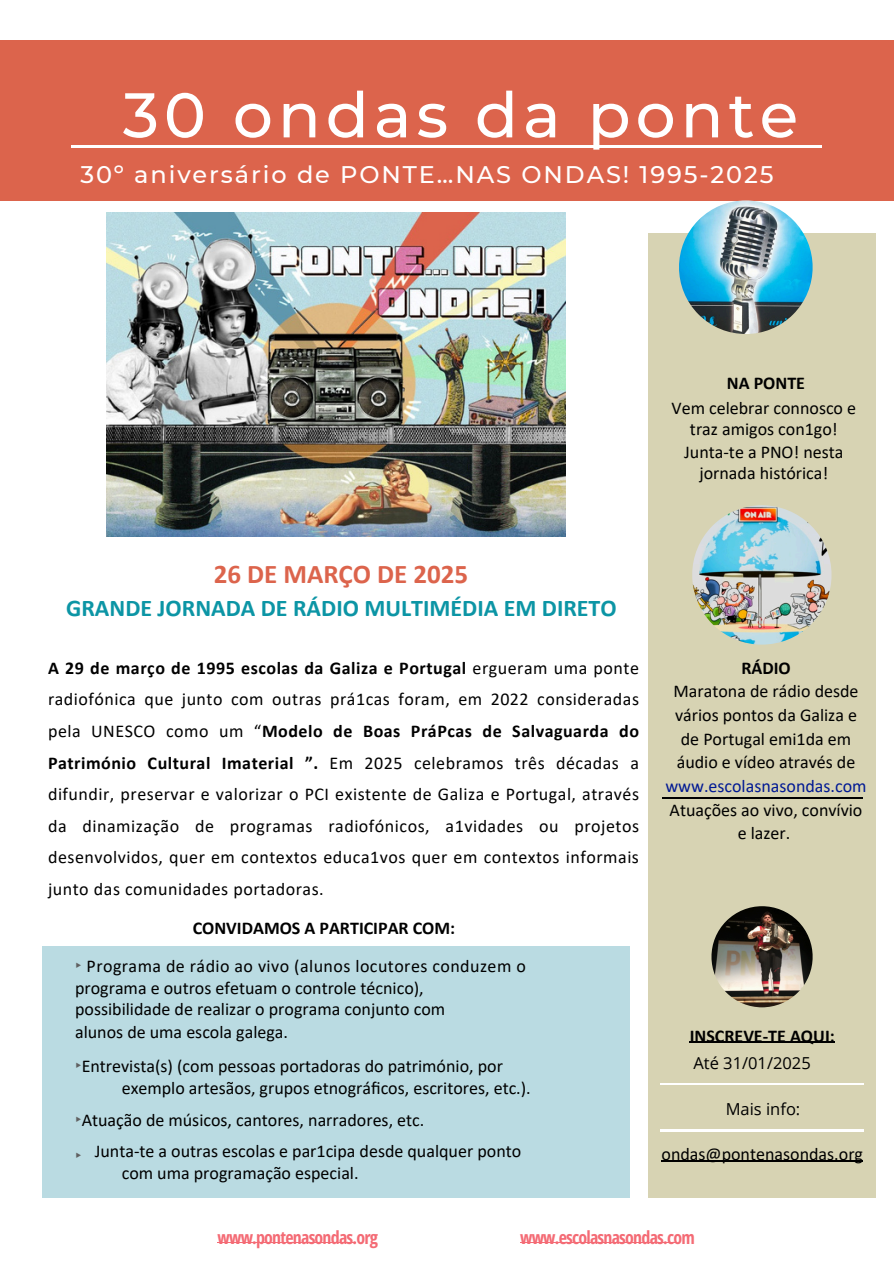
<style>
.page{position:relative;width:894px;height:1264px;background:#fff}
.page>*{position:absolute;margin:0;border:0;box-sizing:border-box;transform-origin:0 0}
.t1{font:500 63px "Montserrat";letter-spacing:.08em;color:#fff}
.t2{font:700 27px "Calibri";color:#dc644c}
.t3{font:500 24px "Montserrat";letter-spacing:.08em;color:#fff}
.t4{font:700 24px "Calibri";color:#0c95a5}
.t5{font:18px/31.5px "Calibri";color:#000;text-align:center}
.t6{font:18px "Calibri";letter-spacing:.025em;color:#000}
.t7{font:700 18px "Open Sans Condensed";letter-spacing:-.045em;color:#f46b75}
.t8{font:700 18px "Calibri";color:#000}
.t9{font:18px "Noto Sans";color:#606060}
.t10{font:16.5px "Open Sans";color:#000}
.s1{font-weight:700}
.s2{font-family:"Noto Sans";color:#606060}
.s3{color:#011993}
</style>
<div class="page">
<hr style="left:217px;top:1241px;width:139px;height:1px;background:#f46b75">
<div style="left:0;top:40px;width:892px;height:160px;background:#dc644c"></div>
<hr style="left:71px;top:146px;width:750px;height:1px;background:#fff">
<hr style="left:520px;top:1241px;width:155px;height:1px;background:#f46b75">
<div style="left:648px;top:234px;width:227px;height:963px;background:#d7d3b3"></div>
<hr style="left:661px;top:797px;width:200px;height:1px;background:#000">
<hr style="left:689px;top:1041px;width:145px;height:1px;background:#000">
<hr style="left:661px;top:1160px;width:201px;height:1px;background:#000">
<hr style="left:660px;top:1083px;width:203px;height:1px;background:#fff">
<hr style="left:660px;top:1129px;width:203px;height:2px;background:#fff">
<img style="left:678px;top:200px;width:134px;height:134px">
<img style="left:711px;top:906px;width:101px;height:101px">
<img style="left:692px;top:505px;width:139px;height:139px">
<div style="left:42px;top:946px;width:587px;height:251px;background:#badbe2"></div>
<img style="left:107px;top:212px;width:458px;height:324px">
<p class="t1" style="left:123px;top:76px;width:676px">30 ondas da ponte</p>
<p class="t3" style="left:80px;top:159px;width:694px">30º aniversário de PONTE…NAS ONDAS! 1995-2025</p>
<p class="t5" style="left:671px;top:372px;width:186px;line-height:24.8px"><span class="s1">NA PONTE<br></span>Vem celebrar connosco e</p>
<p class="t5" style="left:689px;top:415px;width:149px">traz amigos con1go!</p>
<p class="t5" style="left:684px;top:438px;width:161px">Junta-te a PNO! nesta</p>
<p class="t5" style="left:699px;top:459px;width:130px">jornada histórica!</p>
<h5 class="t2" style="left:214px;top:562px;width:256px">26 DE MARÇO DE 2025</h5>
<h5 class="t4" style="left:66px;top:598px;width:552px">GRANDE JORNADA DE RÁDIO MULTIMÉDIA EM DIRETO</h5>
<p class="t5" style="left:48px;top:653px;width:592px;text-align:justify"><span class="s1">A 29 de março de 1995 escolas da Galiza e Portugal</span> ergueram uma ponte radiofónica que junto com outras prá1cas foram, em 2022 consideradas pela UNESCO como um “<span class="s1">Modelo de Boas PráPcas de Salvaguarda do Património Cultural Imaterial ”.</span> Em 2025 celebramos três décadas a difundir, preservar e valorizar o PCI existente de Galiza e Portugal, através da dinamização de programas radiofónicos, a1vidades ou projetos desenvolvidos, quer em contextos educa1vos quer em contextos informais junto das comunidades portadoras.</p>
<p class="t8" style="left:193px;top:921px;width:264px">CONVIDAMOS A PARTICIPAR COM:</p>
<p class="t6" style="left:75px;top:958px;width:452px"><span class="s2">‣</span> Programa de rádio ao vivo (alunos locutores conduzem o</p>
<p class="t5" style="left:75px;top:973px;width:350px">programa e outros efetuam o controle técnico),</p>
<p class="t5" style="left:75px;top:994px;width:371px">possibilidade de realizar o programa conjunto com</p>
<h4 class="t5" style="left:75px;top:1017px;width:214px">alunos de uma escola galega.</h4>
<p class="t5" style="left:75px;top:1051px;width:429px"><span class="s2">‣</span>Entrevista(s) (com pessoas portadoras do património, por</p>
<p class="t5" style="left:122px;top:1074px;width:410px">exemplo artesãos, grupos etnográficos, escritores, etc.).</p>
<p class="t5" style="left:75px;top:1105px;width:351px"><span class="s2">‣</span>Atuação de músicos, cantores, narradores, etc.</p>
<h2 class="t9" style="left:75px;top:1142px;width:8px">‣</h2>
<p class="t5" style="left:95px;top:1137px;width:428px">Junta-te a outras escolas e par1cipa desde qualquer ponto</p>
<h4 class="t5" style="left:122px;top:1158px;width:238px">com uma programação especial.</h4>
<p class="t5" style="left:665px;top:657px;width:203px;line-height:23.7px"><span class="s1">RÁDIO<br></span>Maratona de rádio desde vários pontos da Galiza e de Portugal emi1da em áudio e vídeo através de <span class="s3">www.escolasnasondas.com<br></span>Atuações ao vivo, convívio e lazer.</p>
<p class="t8" style="left:689px;top:1028px;width:146px">INSCREVE-TE AQUI:</p>
<p class="t10" style="left:693px;top:1051px;width:119px">Até 31/01/2025</p>
<p class="t10" style="left:725px;top:1097px;width:76px">Mais info:</p>
<p class="t5" style="left:661px;top:1139px;width:203px">ondas@pontenasondas.org</p>
<p class="t7" style="left:217px;top:1224px;width:162px">www.pontenasondas.org</p>
<p class="t7" style="left:520px;top:1224px;width:176px">www.escolasnasondas.com</p>
</div>
